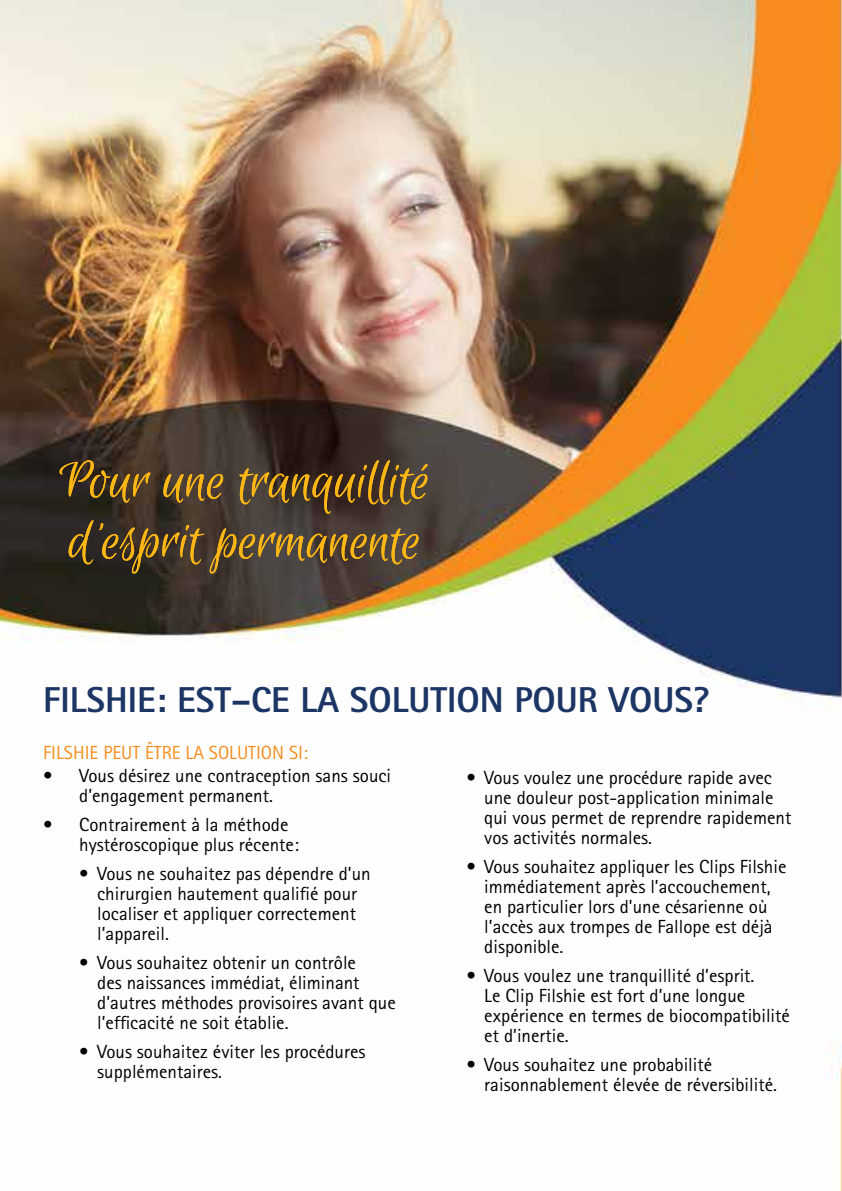
<style>
.page{position:relative;width:842px;height:1191px;background:#fff}
.page>*{position:absolute;margin:0;border:0;box-sizing:border-box;transform-origin:0 0}
.t1{font:60px/60px "Euphoria Script";letter-spacing:-.005em;color:#fdb714}
.t2{font:800 36px "Rotis Sans Serif";color:#1c3564}
.t3{font:19px/20px "Rotis Sans Serif";color:#000}
.t4{font:19px "Rotis Sans Serif";color:#f78d1e}
</style>
<div class="page">
<img style="left:0;top:0;width:842px;height:1191px">
<h1 class="t1" style="left:60px;top:454px;width:372px">Pour une tranquillité d’esprit permanente</h1>
<h2 class="t2" style="left:43px;top:677px;width:668px">FILSHIE: EST–CE LA SOLUTION POUR VOUS?</h2>
<p class="t4" style="left:43px;top:741px;width:266px">FILSHIE PEUT ÊTRE LA SOLUTION SI:</p>
<p class="t3" style="left:79px;top:765px;width:313px;text-indent:-36px">• Vous désirez une contraception sans souci d’engagement permanent.</p>
<p class="t3" style="left:79px;top:814px;width:221px;text-indent:-36px">• Contrairement à la méthode hystéroscopique plus récente:</p>
<p class="t3" style="left:97px;top:863px;width:275px;text-indent:-18px">• Vous ne souhaitez pas dépendre d’un chirurgien hautement qualifié pour localiser et appliquer correctement l’appareil.</p>
<p class="t3" style="left:97px;top:952px;width:300px;text-indent:-18px">• Vous souhaitez obtenir un contrôle<br>des naissances immédiat, éliminant d’autres méthodes provisoires avant que l’efficacité ne soit établie.</p>
<p class="t3" style="left:97px;top:1041px;width:270px;text-indent:-18px">• Vous souhaitez éviter les procédures supplémentaires.</p>
<p class="t3" style="left:484px;top:767px;width:309px;text-indent:-18px">• Vous voulez une procédure rapide avec une douleur post-application minimale qui vous permet de reprendre rapidement vos activités normales.</p>
<p class="t3" style="left:484px;top:856px;width:304px;text-indent:-18px">• Vous souhaitez appliquer les Clips Filshie immédiatement après l’accouchement, en particulier lors d’une césarienne où l’accès aux trompes de Fallope est déjà disponible.</p>
<p class="t3" style="left:484px;top:965px;width:307px;text-indent:-18px">• Vous voulez une tranquillité d’esprit.<br>Le Clip Filshie est fort d’une longue expérience en termes de biocompatibilité et d’inertie.</p>
<p class="t3" style="left:484px;top:1054px;width:294px;text-indent:-18px">• Vous souhaitez une probabilité raisonnablement élevée de réversibilité.</p>
</div>
